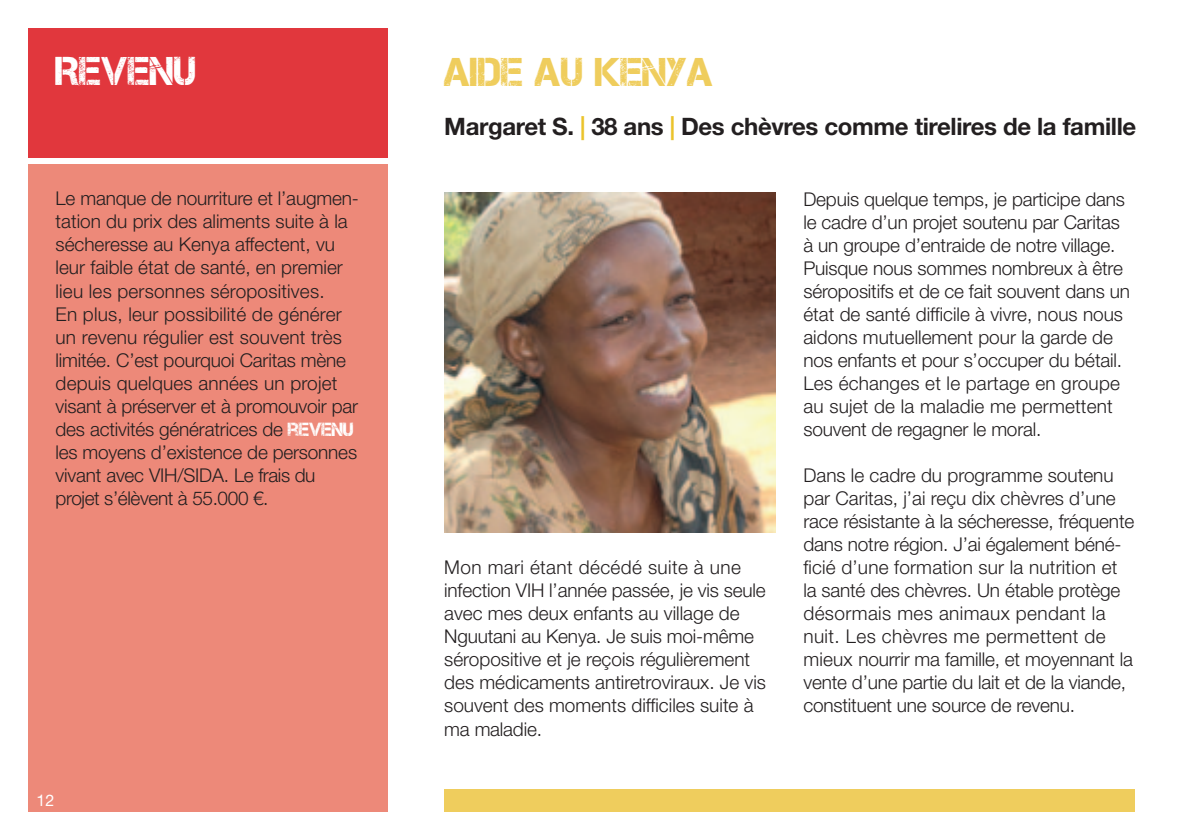
<style>
.page{position:relative;width:1191px;height:840px;background:#fff}
.page>*{position:absolute;margin:0;border:0;box-sizing:border-box;transform-origin:0 0}
.TITLE_MAIN_WORLD{font:40px "Captureit";color:#efcd5d}
.TITLE_HIGHLIGHT{font:40px "Captureit";color:#fff}
.TITLE_SUB{font:700 24px "Helvetica Neue LT Std";letter-spacing:-.015em;color:#231f20}
.TXT_9_5pt_LIGHT{font:300 19px/23px "Helvetica Neue LT Std";letter-spacing:-.01em;color:#231f20}
.TITLE_HIGHLIGHT-2{font:16px "Helvetica Neue LT Std";color:#fff}
.s1{font-family:"Captureit";font-weight:400;color:#fff}
.s2{color:#ebc32b}
</style>
<div class="page">
<div style="left:28px;top:164px;width:359px;height:647px;background:#ed8979"></div>
<img style="left:444px;top:192px;width:331px;height:340px">
<div style="left:28px;top:28px;width:359px;height:130px;background:#e1373d"></div>
<div style="left:444px;top:789px;width:690px;height:22px;background:#efcd5d"></div>
<p class="TITLE_HIGHLIGHT" style="left:56px;top:48px;width:143px">REVENU</p>
<p class="TITLE_MAIN_WORLD" style="left:444px;top:50px;width:270px">AIDE AU KENYA</p>
<p class="TXT_9_5pt_LIGHT" style="left:56px;top:187px;width:304px">Le manque de nourriture et l’augmen&shy;tation du prix des aliments suite à la sécheresse au Kenya affectent, vu leur faible état de santé, en premier lieu les personnes séropositives.<br>En plus, leur possibilité de générer un revenu régulier est souvent très limitée. C’est pourquoi Caritas mène depuis quelques années un projet visant à préserver et à promouvoir par des activités génératrices de <span class="s1">REVENU </span>les moyens d’existence de personnes vivant avec VIH/SIDA. Le frais du projet s’élèvent à 55.000 €.</p>
<p class="TITLE_HIGHLIGHT-2" style="left:37px;top:790px;width:19px">12</p>
<p class="TITLE_SUB" style="left:444px;top:112px;width:693px">Margaret S. <span class="s2">|</span> 38 ans <span class="s2">|</span> Des chèvres comme tirelires de la famille</p>
<p class="TXT_9_5pt_LIGHT" style="left:444px;top:555px;width:323px">Mon mari étant décédé suite à une infection VIH l’année passée, je vis seule avec mes deux enfants au village de Nguutani au Kenya. Je suis moi-même séropositive et je reçois régulièrement des médicaments antiretroviraux. Je vis souvent des moments difficiles suite à ma maladie.</p>
<p class="TXT_9_5pt_LIGHT" style="left:803px;top:187px;width:328px">Depuis quelque temps, je participe dans le cadre d’un projet soutenu par Caritas à un groupe d’entraide de notre village.<br>Puisque nous sommes nombreux à être séropositifs et de ce fait souvent dans un état de santé difficile à vivre, nous nous aidons mutuellement pour la garde de nos enfants et pour s’occuper du bétail.<br>Les échanges et le partage en groupe au sujet de la maladie me permettent souvent de regagner le moral.</p>
<p class="TXT_9_5pt_LIGHT" style="left:803px;top:463px;width:332px">Dans le cadre du programme soutenu par Caritas, j’ai reçu dix chèvres d’une race résistante à la sécheresse, fréquente dans notre région. J’ai également béné&shy;ficié d’une formation sur la nutrition et la santé des chèvres. Un étable protège désormais mes animaux pendant la nuit. Les chèvres me permettent de mieux nourrir ma famille, et moyennant la vente d’une partie du lait et de la viande, constituent une source de revenu.</p>
</div>
